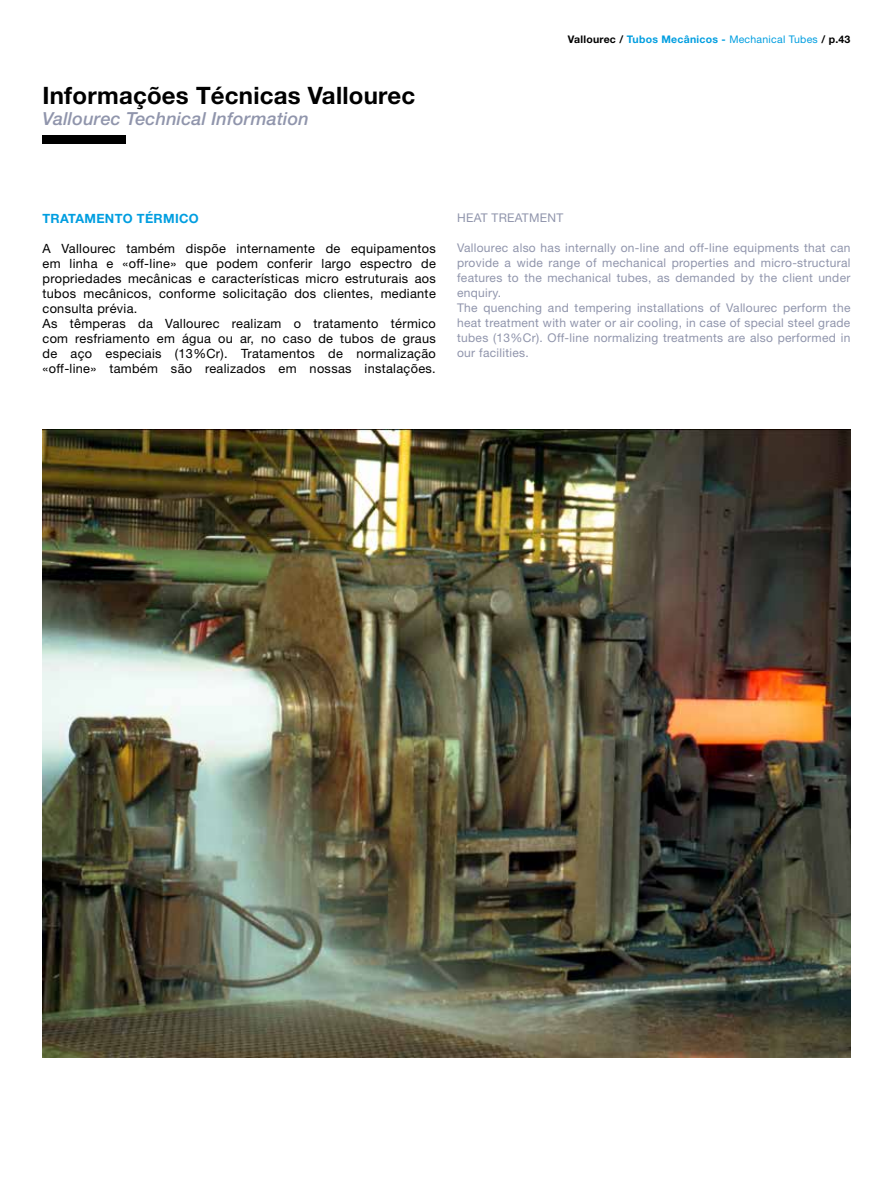
<style>
.page{position:relative;width:893px;height:1191px;background:#fff}
.page>*{position:absolute;margin:0;border:0;box-sizing:border-box;transform-origin:0 0}
.t1{font:700 24px "Helvetica Neue";letter-spacing:.01em;color:#000}
.t2{font:italic 500 18px "Helvetica Neue";letter-spacing:.01em;color:#9095ac}
.t3{font:12.75px/15px "Helvetica Neue";letter-spacing:.025em;color:#000}
.t4{font:700 12.75px "Helvetica Neue";letter-spacing:.025em;color:#009ee0}
.t5{font:12px/15px "Helvetica Neue";letter-spacing:.025em;color:#9095ac}
.t6{font:700 10.5px "Helvetica Neue";letter-spacing:.025em;color:#000}
.s1{color:#009ee0}
.s2{font-weight:400;color:#009ee0}
</style>
<div class="page">
<div style="left:43px;top:136px;width:83px;height:8px;background:#000"></div>
<img style="left:42px;top:429px;width:808px;height:628px">
<h1 class="t1" style="left:43px;top:80px;width:374px">Informações Técnicas Vallourec</h1>
<h2 class="t2" style="left:43px;top:108px;width:268px">Vallourec Technical Information</h2>
<p class="t6" style="left:568px;top:32px;width:284px">Vallourec / <span class="s1">Tubos Mecânicos -</span> <span class="s2">Mechanical Tubes</span> / p.43</p>
<p class="t4" style="left:43px;top:210px;width:158px">TRATAMENTO TÉRMICO</p>
<p class="t3" style="left:43px;top:240px;width:395px">A Vallourec também dispõe internamente de equipamentos em linha e «off-line» que podem conferir largo espectro de propriedades mecânicas e características micro estruturais aos tubos mecânicos, conforme solicitação dos clientes, mediante consulta prévia.<br>As têmperas da Vallourec realizam o tratamento térmico com resfriamento em água ou ar, no caso de tubos de graus de aço especiais (13%Cr). Tratamentos de normalização «off-line» também são realizados em nossas instalações.</p>
<p class="t5" style="left:457px;top:210px;width:108px">HEAT TREATMENT</p>
<p class="t5" style="left:457px;top:240px;width:395px">Vallourec also has internally on-line and off-line equipments that can provide a wide range of mechanical properties and micro-structural features to the mechanical tubes, as demanded by the client under enquiry.<br>The quenching and tempering installations of Vallourec perform the heat treatment with water or air cooling, in case of special steel grade tubes (13%Cr). Off-line normalizing treatments are also performed in our facilities.</p>
</div>
